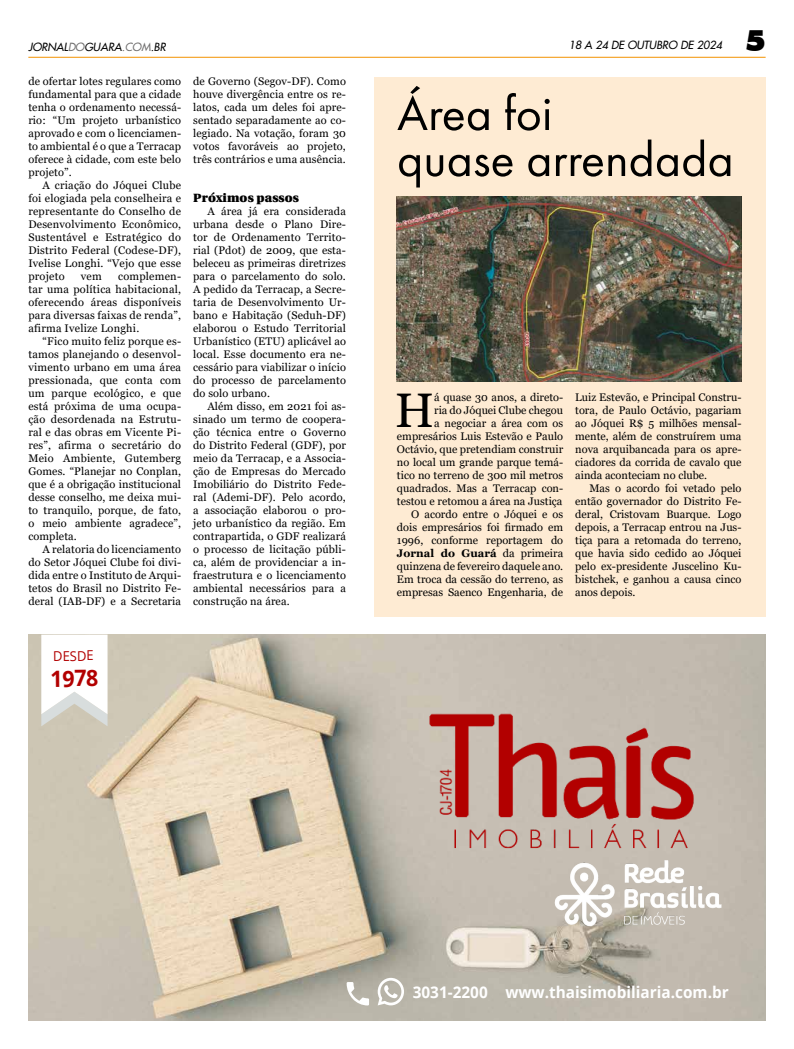
<style>
.page{position:relative;width:794px;height:1049px;background:#fff}
.page>*{position:absolute;margin:0;border:0;box-sizing:border-box;transform-origin:0 0}
.t1{font:50px/46px "Futura PT";color:#000}
.t2{font:48.5px "Georgia";color:#000}
.t3{font:900 29.6px "Futura BT";color:#000}
.t4{font:700 22.5px "Open Sans";color:#b20000;scale:.95 1}
.t5{font:700 16.1px "Open Sans";color:#fff;scale:.95 1}
.t6{font:13.6px "Open Sans";color:#b20000;scale:.95 1}
.t7{font:900 12px "Utopia";letter-spacing:.01em;color:#000}
.t8{font:11px/13px "Georgia";color:#000;text-align:justify}
.t9{font:italic 11px "Futura 2";color:#000}
.s1{color:#706f6f}
.s2{font-weight:700}
</style>
<div class="page">
<hr style="left:28px;top:57px;width:737px;height:1px;background:#f39200">
<img style="left:28px;top:635px;width:737px;height:385px">
<img style="left:378px;top:645px;width:367px;height:218px">
<img style="left:532px;top:848px;width:206px;height:94px">
<svg style="left:41px;top:635px;width:67px;height:91px"></svg>
<svg style="left:378px;top:978px;width:26px;height:27px"></svg>
<svg style="left:347px;top:982px;width:22px;height:23px"></svg>
<div style="left:374px;top:77px;width:391px;height:539px;background:#feebd3"></div>
<img style="left:397px;top:197px;width:344px;height:184px">
<p class="t9" style="left:28px;top:39px;width:139px">JORNAL<span class="s1">DO</span>GUARA<span class="s1">.COM</span>.BR</p>
<p class="t9" style="left:568px;top:37px;width:155px">18 A 24 DE OUTUBRO DE 2024</p>
<h3 class="t3" style="left:745px;top:22px;width:22px">5</h3>
<p class="t8" style="left:28px;top:75px;width:154px">de ofertar lotes regulares como fundamental para que a cidade tenha o ordenamento necessá&shy;rio: “Um projeto urbanístico aprovado e com o licenciamen&shy;to ambiental é o que a Terracap oferece à cidade, com este belo projeto”.</p>
<p class="t8" style="left:28px;top:179px;width:154px;text-indent:14px">A criação do Jóquei Clube foi elogiada pela conselheira e representante do Conselho de Desenvolvimento Econômico, Sustentável e Estratégico do Distrito Federal (Codese-DF), Ivelise Longhi. “Vejo que esse projeto</p>
<p class="t8" style="left:28px;top:270px;width:154px;text-indent:90px">complemen&shy;tar uma política habitacional, oferecendo áreas disponíveis para diversas faixas de renda”, afirma Ivelize Longhi.</p>
<p class="t8" style="left:28px;top:335px;width:154px;text-indent:14px">“Fico muito feliz porque es&shy;tamos planejando o desenvol&shy;vimento urbano em uma área pressionada, que conta com um parque ecológico, e que está próxima de uma ocupa&shy;ção desordenada na Estrutu&shy;ral e das obras em Vicente Pi&shy;res”, afirma o secretário do Meio Ambiente, Gutemberg Gomes. “Planejar no Conplan, que é a obrigação institucional desse conselho, me deixa mui&shy;to tranquilo, porque, de fato, o meio ambiente agradece”, completa.</p>
<p class="t8" style="left:28px;top:543px;width:154px;text-indent:14px">A relatoria do licenciamento do Setor Jóquei Clube foi divi&shy;dida entre o Instituto de Arqui&shy;tetos do Brasil no Distrito Fe&shy;deral (IAB-DF) e a Secretaria</p>
<p class="t8" style="left:81px;top:270px;width:22px">vem</p>
<p class="t8" style="left:193px;top:75px;width:154px">de Governo (Segov-DF). Como houve divergência entre os re&shy;latos, cada um deles foi apre&shy;sentado separadamente ao co&shy;legiado. Na votação, foram 30 votos favoráveis ao projeto, três contrários e uma ausência.</p>
<p class="t7" style="left:193px;top:191px;width:107px">Próximos passos</p>
<p class="t8" style="left:193px;top:205px;width:154px;text-indent:14px">A área já era considerada urbana desde o Plano Dire&shy;tor de Ordenamento Territo&shy;rial (Pdot) de 2009, que esta&shy;beleceu as primeiras diretrizes para o parcelamento do solo.<br>A pedido da Terracap, a Secre&shy;taria de Desenvolvimento Ur&shy;bano e Habitação (Seduh-DF) elaborou o Estudo Territorial Urbanístico (ETU) aplicável ao local. Esse documento era ne&shy;cessário para viabilizar o início do processo de parcelamento do solo urbano.</p>
<p class="t8" style="left:193px;top:400px;width:154px;text-indent:14px">Além disso, em 2021 foi as&shy;sinado um termo de coopera&shy;ção técnica entre o Governo do Distrito Federal (GDF), por meio da Terracap, e a Associa&shy;ção de Empresas do Mercado Imobiliário do Distrito Fede&shy;ral (Ademi-DF). Pelo acordo, a associação elaborou o pro&shy;jeto urbanístico da região. Em contrapartida, o GDF realizará o processo de licitação públi&shy;ca, além de providenciar a in&shy;fraestrutura e o licenciamento ambiental necessários para a construção na área.</p>
<p class="t6" style="left:53px;top:647px;width:44px;rotate:-1deg">DESDE</p>
<h3 class="t4" style="left:50px;top:663px;width:52px;rotate:-1deg">1978</h3>
<h1 class="t1" style="left:397px;top:90px;width:338px">Área foi<br>quase arrendada</h1>
<p class="t8" style="left:397px;top:391px;width:168px;text-align:right">á quase 30 anos, a direto-<br>ria do Jóquei Clube chegou<br>a negociar a área com os empresários Luis Estevão e Paulo<br>Octávio, que pretendiam construir no local um grande parque temá&shy;tico no terreno de 300 mil metros quadrados. Mas a Terracap con&shy;testou e retomou a área na Justiça<br>O acordo entre o Jóquei e os dois empresários foi firmado em<br>1996, conforme reportagem do<br><span class="s2">Jornal do Guará</span> da primeira quinzena de fevereiro daquele ano.<br>Em troca da cessão do terreno, as empresas Saenco Engenharia, de</p>
<p class="t8" style="left:575px;top:391px;width:168px">Luiz Estevão, e Principal Constru&shy;tora, de Paulo Octávio, pagariam ao Jóquei R$ 5 milhões mensal&shy;mente, além de construírem uma nova arquibancada para os apre&shy;ciadores da corrida de cavalo que ainda aconteciam no clube.</p>
<h2 class="t2" style="left:395px;top:381px;width:41px">H</h2>
<p class="t8" style="left:575px;top:482px;width:168px;text-indent:14px">Mas o acordo foi vetado pelo então governador do Distrito Fe&shy;deral, Cristovam Buarque. Logo depois, a Terracap entrou na Jus&shy;tiça para a retomada do terreno, que havia sido cedido ao Jóquei pelo ex-presidente Juscelino Ku&shy;bistchek, e ganhou a causa cinco anos depois.</p>
<h3 class="t5" style="left:413px;top:980px;width:81px">3031-2200</h3>
<h3 class="t5" style="left:505px;top:980px;width:237px">www.thaisimobiliaria.com.br</h3>
</div>
